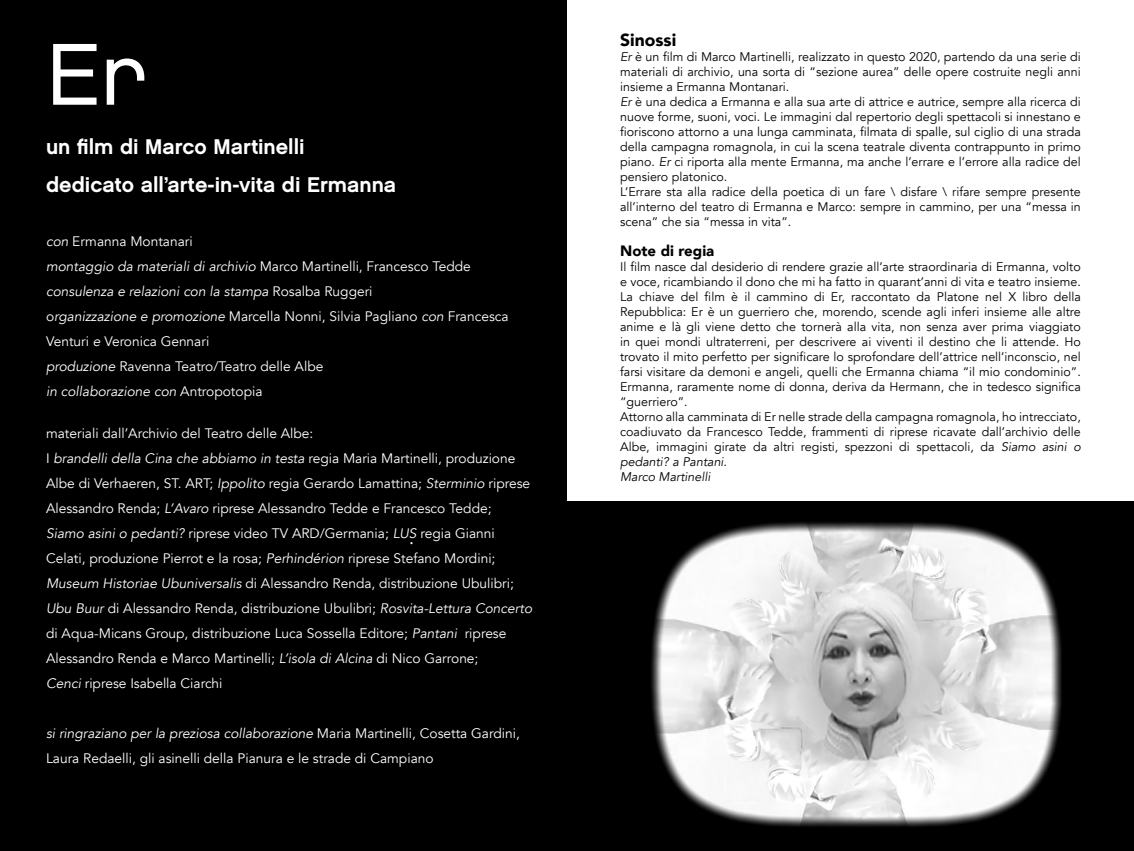
<style>
.page{position:relative;width:1134px;height:851px;background:#fff}
.page>*{position:absolute;margin:0;border:0;box-sizing:border-box;transform-origin:0 0}
.t1{font:87.5px "Chalet London Nineteen Eighty";color:#fff}
.t2{font:21.25px/37.5px "Chalet New York Nineteen Sixty";color:#fff}
.t3{font:18.75px "Minion Pro";color:#fff}
.t4{font:900 17.5px "Avenir";color:#000}
.t5{font:900 15px "Avenir";color:#000}
.t6{font:13.75px/25px "Avenir";color:#fff}
.t7{font:12.5px/15px "Avenir";color:#000}
.s1{font-style:italic}
</style>
<div class="page">
<div style="left:0;top:0;width:567px;height:850px;background:#000"></div>
<div style="left:567px;top:501px;width:567px;height:349px;background:#000"></div>
<img style="left:651px;top:522px;width:411px;height:305px">
<h1 class="t1" style="left:46px;top:21px;width:103px">Er</h1>
<h2 class="t2" style="left:46px;top:128px;width:352px">un film di Marco Martinelli dedicato all’arte-in-vita di Ermanna</h2>
<p class="t6" style="left:46px;top:229px;width:464px"><span class="s1">con</span> Ermanna Montanari<br><span class="s1">montaggio da materiali di archivio</span> Marco Martinelli, Francesco Tedde <span class="s1">consulenza e relazioni con la stampa</span> Rosalba Ruggeri<br>o<span class="s1">rganizzazione e promozione</span> Marcella Nonni, Silvia Pagliano <span class="s1">con</span> Francesca Venturi <span class="s1">e</span> Veronica Gennari<br><span class="s1">produzione</span> Ravenna Teatro/Teatro delle Albe<br><span class="s1">in collaborazione con</span> Antropotopia</p>
<p class="t6" style="left:46px;top:420px;width:488px">materiali dall’Archivio del Teatro delle Albe:<br>I <span class="s1">brandelli della Cina che abbiamo in testa</span> regia Maria Martinelli, produzione Albe di Verhaeren, ST. ART; <span class="s1">Ippolito</span> regia Gerardo Lamattina; <span class="s1">Sterminio</span> riprese Alessandro Renda; <span class="s1">L’Avaro</span> riprese Alessandro Tedde e Francesco Tedde; <span class="s1">Siamo asini o pedanti?</span> riprese video TV ARD/Germania; <span class="s1">LUS</span> regia Gianni Celati, produzione Pierrot e la rosa; <span class="s1">Perhindérion</span> riprese Stefano Mordini; <span class="s1">Museum Historiae Ubuniversalis</span> di Alessandro Renda, distribuzione Ubulibri; <span class="s1">Ubu Buur</span> di Alessandro Renda, distribuzione Ubulibri; <span class="s1">Rosvita-Lettura Concerto </span>di Aqua-Micans Group, distribuzione Luca Sossella Editore; <span class="s1">Pantani</span> riprese Alessandro Renda e Marco Martinelli; <span class="s1">L’isola di Alcina</span> di Nico Garrone;<br><span class="s1">Cenci</span> riprese Isabella Ciarchi</p>
<p class="t6" style="left:46px;top:720px;width:475px"><span class="s1">si ringraziano per la preziosa collaborazione</span> Maria Martinelli, Cosetta Gardini,<br>Laura Redaelli, gli asinelli della Pianura e le strade di Campiano</p>
<h3 class="t3" style="left:410px;top:525px;width:6px">.</h3>
<h3 class="t4" style="left:620px;top:25px;width:58px">Sinossi</h3>
<p class="t7" style="left:620px;top:49px;width:462px"><span class="s1">Er</span> è un film di Marco Martinelli, realizzato in questo 2020, partendo da una serie di materiali di archivio, una sorta di “sezione aurea” delle opere costruite negli anni insieme a Ermanna Montanari.<br><span class="s1">Er</span> è una dedica a Ermanna e alla sua arte di attrice e autrice, sempre alla ricerca di nuove forme, suoni, voci. Le immagini dal repertorio degli spettacoli si innestano e fioriscono attorno a una lunga camminata, filmata di spalle, sul ciglio di una strada della campagna romagnola, in cui la scena teatrale diventa contrappunto in primo piano. <span class="s1">Er</span> ci riporta alla mente Ermanna, ma anche l’errare e l’errore alla radice del pensiero platonico.<br>L’Errare sta alla radice della poetica di un fare \ disfare \ rifare sempre presente all’interno del teatro di Ermanna e Marco: sempre in cammino, per una “messa in scena” che sia “messa in vita”.</p>
<p class="t5" style="left:620px;top:238px;width:96px">Note di regia</p>
<p class="t7" style="left:620px;top:259px;width:462px">Il film nasce dal desiderio di rendere grazie all’arte straordinaria di Ermanna, volto e voce, ricambiando il dono che mi ha fatto in quarant’anni di vita e teatro insieme.<br>La chiave del film è il cammino di Er, raccontato da Platone nel X libro della Repubblica: Er è un guerriero che, morendo, scende agli inferi insieme alle altre anime e là gli viene detto che tornerà alla vita, non senza aver prima viaggiato in quei mondi ultraterreni, per descrivere ai viventi il destino che li attende. Ho trovato il mito perfetto per significare lo sprofondare dell’attrice nell’inconscio, nel farsi visitare da demoni e angeli, quelli che Ermanna chiama “il mio condominio”.<br>Ermanna, raramente nome di donna, deriva da Hermann, che in tedesco significa “guerriero”.<br>Attorno alla camminata di Er nelle strade della campagna romagnola, ho intrecciato, coadiuvato da Francesco Tedde, frammenti di riprese ricavate dall’archivio delle Albe, immagini girate da altri registi, spezzoni di spettacoli, da <span class="s1">Siamo asini o pedanti? a Pantani.<br>Marco Martinelli</span></p>
</div>
